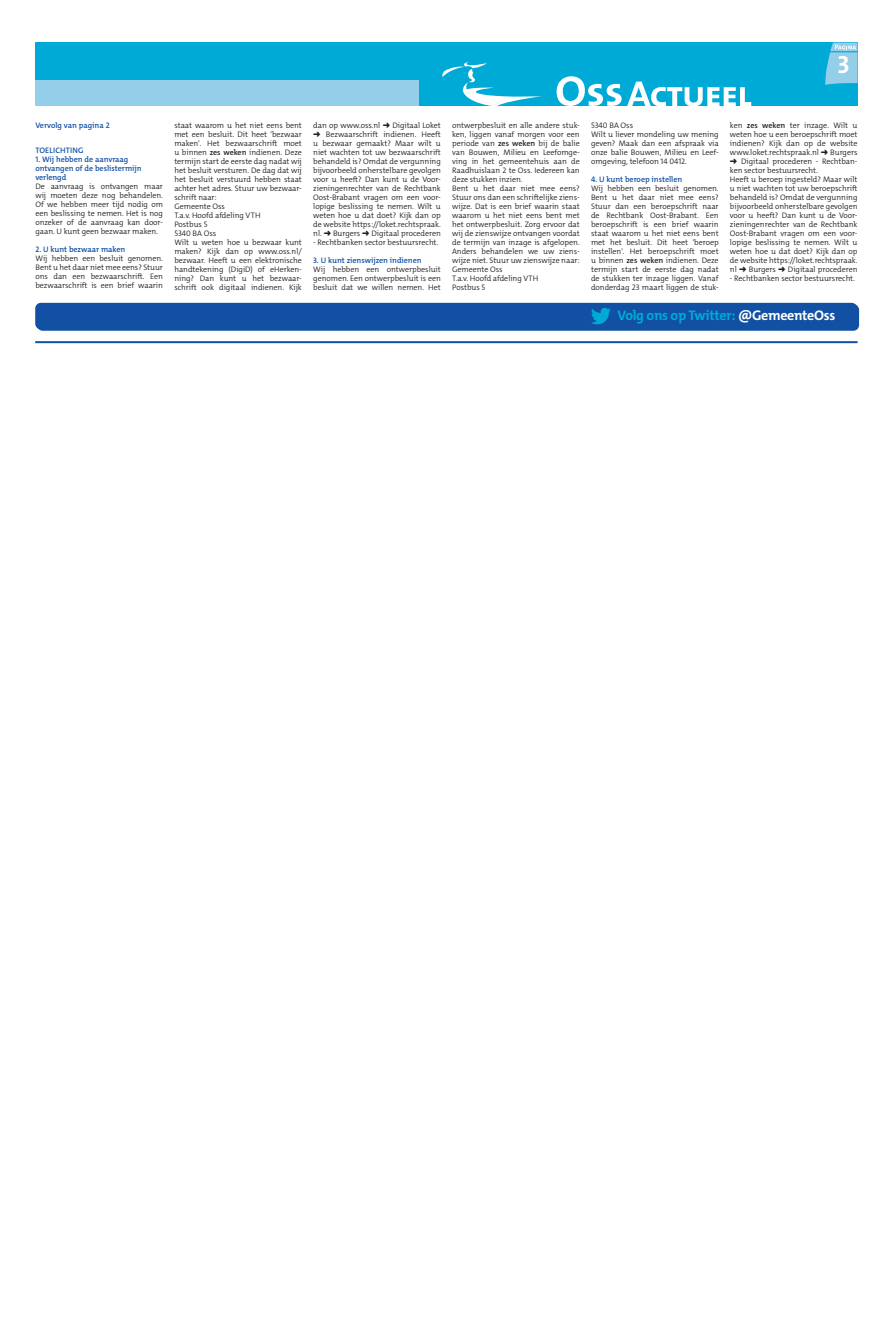
<style>
.page{position:relative;width:893px;height:1333px;background:#fff}
.page>*{position:absolute;margin:0;border:0;box-sizing:border-box;transform-origin:0 0}
.t1{font:700 25px "The Mix";color:#fff}
.t2{font:700 14px "The Mix";letter-spacing:-.02em;color:#00aad7}
.t3{font:700 14px "The Mix";letter-spacing:-.02em;color:#fff}
.t4{font:300 8px/9px "The Mix";letter-spacing:-.005em;color:#231f20;text-align:justify}
.t5{font:600 8px/9px "The Mix";letter-spacing:-.005em;color:#1150a3}
.t6{font:600 8px "The Mix";letter-spacing:.02em;color:#1150a3}
.s1{font-weight:600}
.s2{color:#fff}
</style>
<div class="page">
<div style="left:35px;top:43px;width:822px;height:63px;background:#00aad7"></div>
<svg style="left:442px;top:62px;width:99px;height:44px"></svg>
<svg style="left:557px;top:76px;width:194px;height:30px"></svg>
<div style="left:35px;top:81px;width:384px;height:25px;background:#94cee9"></div>
<svg style="left:825px;top:43px;width:32px;height:42px"></svg>
<div style="left:37px;top:304px;width:822px;height:27px;background:#1150a3;border-radius:6px"></div>
<div style="left:35px;top:303px;width:822px;height:26px;background:#1150a3;border-radius:6px"></div>
<svg style="left:591px;top:308px;width:20px;height:17px"></svg>
<hr style="left:35px;top:341px;width:822px;height:2px;background:#1150a3">
<h1 class="t1" style="left:837px;top:48px;width:14px">3</h1>
<p class="t5" style="left:35px;top:121px;width:76px">Vervolg van pagina 2</p>
<p class="t6" style="left:35px;top:145px;width:50px">TOELICHTING</p>
<p class="t5" style="left:35px;top:155px;width:108px">1. Wij hebben de aanvraag ontvangen of de beslistermijn verlengd</p>
<p class="t4" style="left:35px;top:182px;width:129px">De aanvraag is ontvangen maar wij moeten deze nog behandelen.<br>Of we hebben meer tijd nodig om een beslissing te nemen. Het is nog onzeker of de aanvraag kan door&shy;gaan. U kunt geen bezwaar maken.</p>
<p class="t5" style="left:35px;top:245px;width:91px">2. U kunt bezwaar maken</p>
<p class="t4" style="left:35px;top:254px;width:129px">Wij hebben een besluit genomen.<br>Bent u het daar niet mee eens? Stuur ons dan een bezwaarschrift. Een bezwaarschrift is een brief waarin</p>
<p class="t4" style="left:174px;top:121px;width:129px;text-align:left">staat waarom u het niet eens bent met een besluit. Dit heet 'bezwaar maken'. Het bezwaarschrift moet u binnen <span class="s1">zes weken</span> indienen. Deze termijn start de eerste dag nadat wij het besluit versturen. De dag dat wij het besluit verstuurd hebben staat achter het adres. Stuur uw bezwaar&shy;schrift naar:<br>Gemeente Oss<br>T.a.v. Hoofd afdeling VTH<br>Postbus 5<br>5340 BA Oss<br>Wilt u weten hoe u bezwaar kunt maken? Kijk dan op www.oss.nl/ bezwaar. Heeft u een elektronische handtekening (DigiD) of eHerken&shy;ning? Dan kunt u het bezwaar&shy;schrift ook digitaal indienen. Kijk</p>
<p class="t4" style="left:313px;top:121px;width:129px">dan op www.oss.nl ➜ Digitaal Loket ➜ Bezwaarschrift indienen. Heeft u bezwaar gemaakt? Maar wilt u niet wachten tot uw bezwaarschrift behandeld is? Omdat de vergunning bijvoorbeeld onherstelbare gevolgen voor u heeft? Dan kunt u de Voor&shy;zieningenrechter van de Rechtbank Oost-Brabant vragen om een voor&shy;lopige beslissing te nemen. Wilt u weten hoe u dat doet? Kijk dan op de website https://loket.rechtspraak. nl. ➜ Burgers ➜ Digitaal procederen</p>
<p class="t4" style="left:313px;top:238px;width:127px">- Rechtbanken sector bestuursrecht.</p>
<p class="t5" style="left:313px;top:256px;width:110px">3. U kunt zienswijzen indienen</p>
<p class="t4" style="left:313px;top:265px;width:129px">Wij hebben een ontwerpbesluit genomen. Een ontwerpbesluit is een besluit dat we willen nemen. Het</p>
<p class="t4" style="left:452px;top:121px;width:129px;text-align:left">ontwerpbesluit en alle andere stuk&shy;ken, liggen vanaf morgen voor een periode van <span class="s1">zes weken</span> bij de balie van Bouwen, Milieu en Leefomge&shy;ving in het gemeentehuis aan de<br>Raadhuislaan 2 te Oss. Iedereen kan deze stukken inzien.<br>Bent u het daar niet mee eens?<br>Stuur ons dan een schriftelijke ziens&shy;wijze. Dat is een brief waarin staat waarom u het niet eens bent met het ontwerpbesluit. Zorg ervoor dat wij de zienswijze ontvangen voordat de termijn van inzage is afgelopen.<br>Anders behandelen we uw ziens&shy;wijze niet. Stuur uw zienswijze naar:<br>Gemeente Oss<br>T.a.v. Hoofd afdeling VTH<br>Postbus 5</p>
<p class="t4" style="left:591px;top:121px;width:129px;text-align:left">5340 BA Oss<br>Wilt u liever mondeling uw mening geven? Maak dan een afspraak via onze balie Bouwen, Milieu en Leef&shy;omgeving, telefoon 14 0412.</p>
<p class="t5" style="left:591px;top:175px;width:93px">4. U kunt beroep instellen</p>
<p class="t4" style="left:591px;top:184px;width:129px">Wij hebben een besluit genomen.<br>Bent u het daar niet mee eens?<br>Stuur dan een beroepschrift naar de Rechtbank Oost-Brabant. Een beroepschrift is een brief waarin staat waarom u het niet eens bent met het besluit. Dit heet 'beroep instellen'. Het beroepschrift moet u binnen <span class="s1">zes weken</span> indienen. Deze termijn start de eerste dag nadat de stukken ter inzage liggen. Vanaf donderdag 23 maart liggen de stuk-</p>
<p class="t4" style="left:730px;top:121px;width:129px;text-align:left">ken <span class="s1">zes weken</span> ter inzage. Wilt u weten hoe u een beroepschrift moet indienen? Kijk dan op de website www.loket.rechtspraak.nl ➜ Burgers ➜ Digitaal procederen - Rechtban&shy;ken sector bestuursrecht.<br>Heeft u beroep ingesteld? Maar wilt u niet wachten tot uw beroepschrift behandeld is? Omdat de vergunning bijvoorbeeld onherstelbare gevolgen voor u heeft? Dan kunt u de Voor&shy;zieningenrechter van de Rechtbank Oost-Brabant vragen om een voor&shy;lopige beslissing te nemen. Wilt u weten hoe u dat doet? Kijk dan op de website https://loket.rechtspraak. nl ➜ Burgers ➜ Digitaal procederen</p>
<p class="t4" style="left:730px;top:274px;width:127px">- Rechtbanken sector bestuursrecht.</p>
<h2 class="t2" style="left:617px;top:306px;width:119px">Volg ons op Twitter:</h2>
<h2 class="t2" style="left:619px;top:308px;width:217px">Volg ons op Twitter: <span class="s2">@GemeenteOss</span></h2>
<h2 class="t3" style="left:740px;top:308px;width:99px">@GemeenteOss</h2>
</div>
